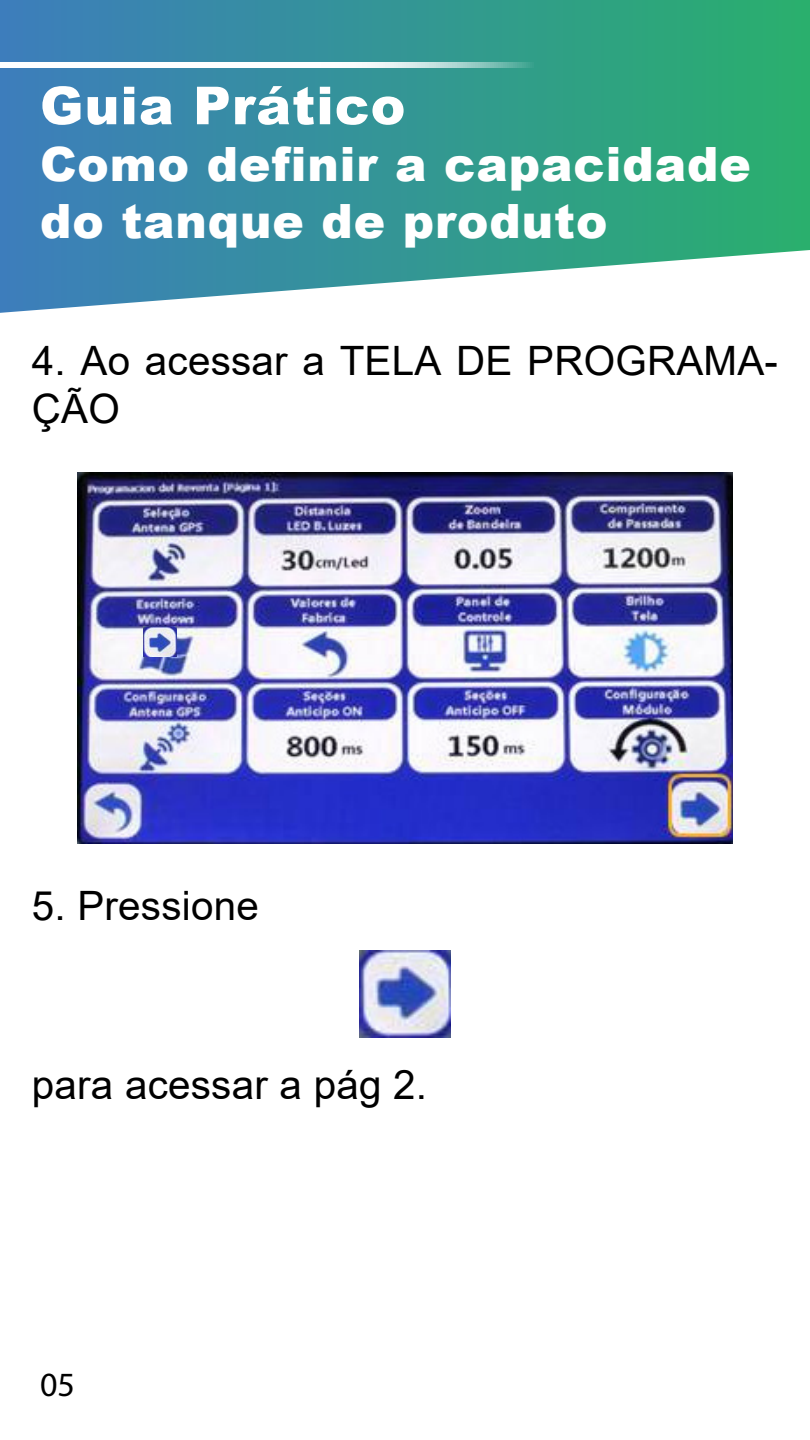
<style>
.page{position:relative;width:810px;height:1440px;background:#fff}
.page>*{position:absolute;margin:0;border:0;box-sizing:border-box;transform-origin:0 0}
.t1{font:900 52.43px "Arial";letter-spacing:.02em;color:#fff}
.t2{font:900 47.25px/56.7px "Arial";letter-spacing:.02em;color:#fff}
.t3{font:40.5px/48.6px "Arial";letter-spacing:.005em;color:#000}
.t4{font:34.05px "Myriad Pro";color:#000}
</style>
<div class="page">
<img style="left:359px;top:951px;width:92px;height:86px">
<img style="left:77px;top:473px;width:656px;height:371px">
<img style="left:143px;top:627px;width:33px;height:29px">
<svg style="left:0;top:0;width:810px;height:313px;background:#48a0a0"></svg>
<svg style="left:0;top:63px;width:534px;height:5px"></svg>
<p class="t1" style="left:40px;top:67px;width:367px">Guia Prático</p>
<p class="t2" style="left:40px;top:134px;width:712px">Como definir a capacidade do tanque de produto</p>
<p class="t3" style="left:32px;top:336px;width:748px">4. Ao acessar a TELA DE PROGRAMA-<br>ÇÃO</p>
<p class="t3" style="left:32px;top:882px;width:229px">5. Pressione</p>
<p class="t3" style="left:32px;top:1060px;width:397px">para acessar a pág 2.</p>
<p class="t4" style="left:40px;top:1364px;width:36px">05</p>
</div>
